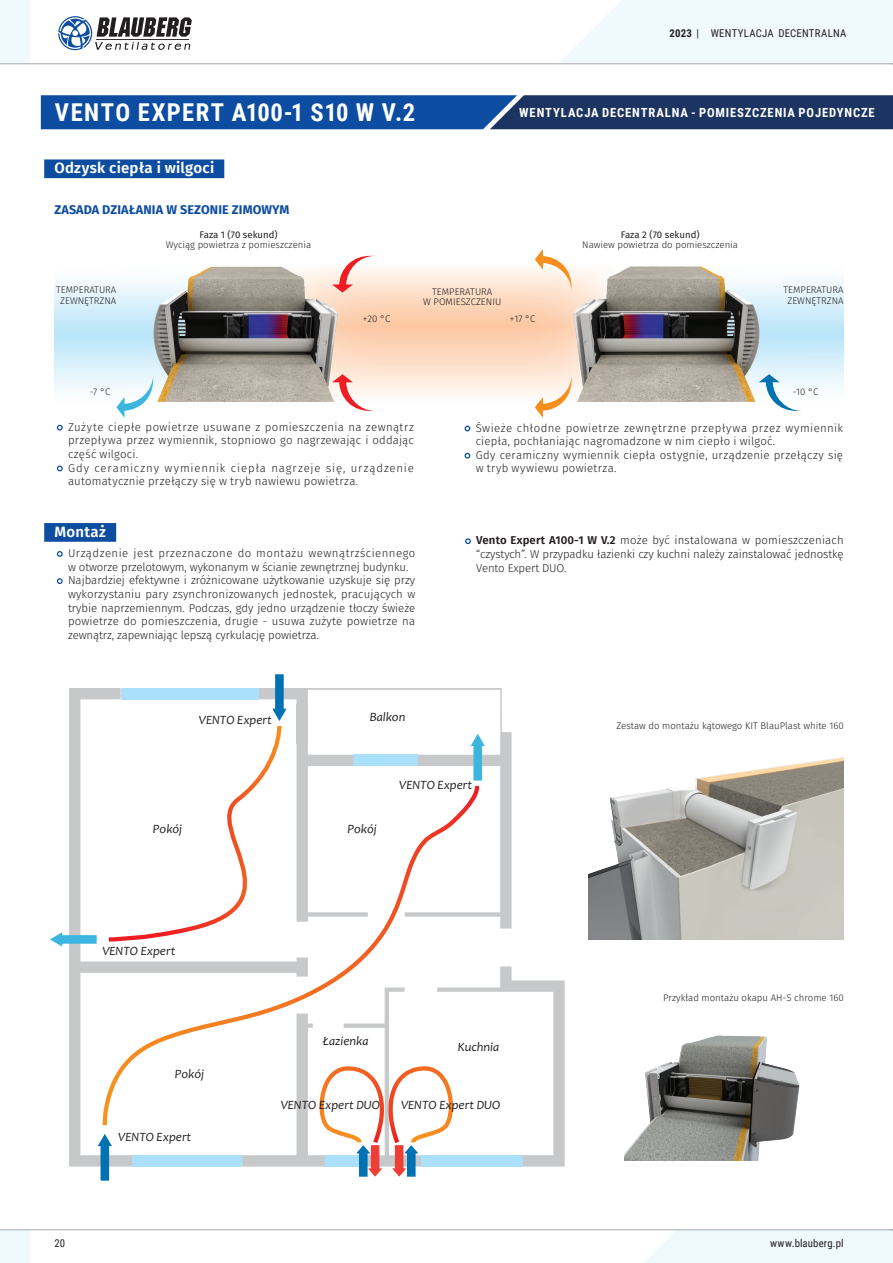
<style>
.page{position:relative;width:893px;height:1263px;background:#fff}
.page>*{position:absolute;margin:0;border:0;box-sizing:border-box;transform-origin:0 0}
.TOP_TITLE{font:700 24.6px "Roboto Condensed";letter-spacing:.055em;color:#fff}
.sub__TITLE{font:600 15px "Fira Sans";letter-spacing:.015em;color:#fff}
.t1{font:italic 12.75px "Candara";color:#231f20}
.t2{font:700 12.6px "Roboto Condensed";letter-spacing:.065em;color:#fff}
.text___TITLE{font:700 12.6px "Fira Sans";letter-spacing:.01em;color:#0d4da1}
.t3{font:300 11.4px/13.6px "Fira Sans";letter-spacing:.02em;color:#231f20;text-align:justify}
.t4{font:300 11.4px/13.6px "Fira Sans";letter-spacing:.065em;color:#231f20}
.t5{font:10.8px "Roboto Condensed";letter-spacing:.02em;color:#231f20}
.reference{font:300 9.6px "Fira Sans";color:#231f20}
.text{font:300 9.6px "Fira Sans";color:#231f20}
.reference-2{font:9.6px "Fira Sans";color:#231f20}
.s1{font-weight:700}
.s2{font-weight:700;font-size:16.2px;color:#0d4da1}
.s3{font-weight:600}
</style>
<div class="page">
<div style="left:0;top:1230px;width:30px;height:33px;background:#f0f9fd"></div>
<hr style="left:0;top:1229px;width:893px;height:1px;background:#a8a9ad">
<svg style="left:622px;top:1229px;width:271px;height:34px"></svg>
<div style="left:0;top:0;width:30px;height:64px;background:#f0f9fd"></div>
<svg style="left:58px;top:16px;width:134px;height:34px"></svg>
<hr style="left:0;top:63px;width:893px;height:1px;background:#a8a9ad">
<svg style="left:558px;top:0;width:335px;height:64px"></svg>
<svg style="left:54px;top:281px;width:205px;height:121px"></svg>
<svg style="left:639px;top:280px;width:205px;height:122px"></svg>
<svg style="left:286px;top:268px;width:333px;height:134px;background:#fcddc7"></svg>
<div style="left:44px;top:523px;width:72px;height:19px;background:#0d4da1"></div>
<img style="left:588px;top:757px;width:256px;height:182px">
<img style="left:624px;top:1035px;width:176px;height:125px">
<div style="left:44px;top:159px;width:180px;height:19px;background:#0d4da1"></div>
<svg style="left:332px;top:374px;width:44px;height:37px"></svg>
<svg style="left:535px;top:374px;width:37px;height:44px"></svg>
<svg style="left:347px;top:256px;width:29px;height:37px"></svg>
<svg style="left:535px;top:249px;width:30px;height:44px"></svg>
<svg style="left:759px;top:374px;width:44px;height:37px"></svg>
<svg style="left:116px;top:374px;width:37px;height:44px"></svg>
<svg style="left:41px;top:95px;width:852px;height:34px;background:#174486"></svg>
<img style="left:143px;top:265px;width:204px;height:136px">
<img style="left:565px;top:266px;width:204px;height:135px">
<svg style="left:69px;top:688px;width:63px;height:478px"></svg>
<div style="left:132px;top:1155px;width:110px;height:11px;background:#aae0f9"></div>
<svg style="left:368px;top:688px;width:144px;height:240px"></svg>
<svg style="left:471px;top:734px;width:14px;height:46px"></svg>
<svg style="left:103px;top:786px;width:375px;height:339px"></svg>
<svg style="left:98px;top:1134px;width:14px;height:47px"></svg>
<svg style="left:242px;top:966px;width:323px;height:211px"></svg>
<svg style="left:105px;top:674px;width:263px;height:271px"></svg>
<svg style="left:50px;top:932px;width:47px;height:14px"></svg>
<p class="t5" style="left:669px;top:26px;width:178px"><span class="s1">2023</span> | WENTYLACJA DECENTRALNA</p>
<p class="TOP_TITLE" style="left:55px;top:95px;width:362px">VENTO EXPERT A100-1 S10 W V.2</p>
<p class="t2" style="left:519px;top:104px;width:357px">WENTYLACJA DECENTRALNA - POMIESZCZENIA POJEDYNCZE</p>
<p class="sub__TITLE" style="left:54px;top:155px;width:161px">Odzysk ciepła i wilgoci</p>
<p class="text___TITLE" style="left:55px;top:201px;width:237px">ZASADA DZIAŁANIA W SEZONIE ZIMOWYM</p>
<p class="reference" style="left:56px;top:283px;width:62px">TEMPERATURA</p>
<p class="reference" style="left:60px;top:293px;width:58px">ZEWNĘTRZNA</p>
<p class="reference-2" style="left:199px;top:228px;width:80px">Faza 1 (70 sekund)</p>
<p class="reference" style="left:166px;top:238px;width:147px">Wyciąg powietrza z pomieszczenia</p>
<p class="reference" style="left:363px;top:311px;width:29px">+20 °C</p>
<p class="reference" style="left:432px;top:285px;width:62px">TEMPERATURA</p>
<p class="reference" style="left:423px;top:295px;width:80px">W POMIESZCZENIU</p>
<p class="reference" style="left:510px;top:311px;width:27px">+17 °C</p>
<p class="reference-2" style="left:621px;top:228px;width:80px">Faza 2 (70 sekund)</p>
<p class="reference" style="left:582px;top:238px;width:157px">Nawiew powietrza do pomieszczenia</p>
<p class="reference" style="left:783px;top:283px;width:62px">TEMPERATURA</p>
<p class="reference" style="left:787px;top:293px;width:58px">ZEWNĘTRZNA</p>
<p class="reference" style="left:90px;top:385px;width:22px">-7 °C</p>
<p class="reference" style="left:793px;top:385px;width:27px">-10 °C</p>
<p class="t3" style="left:68px;top:421px;width:347px;text-indent:-11px"><span class="s2">•</span> Zużyte ciepłe powietrze usuwane z pomieszczenia na zewnątrz przepływa przez wymiennik, stopniowo go nagrzewając i oddając część wilgoci.</p>
<p class="t4" style="left:68px;top:462px;width:347px;text-indent:-11px"><span class="s2">•</span> Gdy ceramiczny wymiennik ciepła nagrzeje się, urządzenie automatycznie przełączy się w tryb nawiewu powietrza.</p>
<p class="sub__TITLE" style="left:54px;top:519px;width:53px">Montaż</p>
<p class="t3" style="left:57px;top:547px;width:360px;text-align:center"><span class="s2">•</span> Urządzenie jest przeznaczone do montażu wewnątrzściennego w otworze przelotowym, wykonanym w ścianie zewnętrznej budynku.</p>
<p class="t3" style="left:68px;top:574px;width:349px;text-indent:-11px"><span class="s2">•</span> Najbardziej efektywne i zróżnicowane użytkowanie uzyskuje się przy wykorzystaniu pary zsynchronizowanych jednostek, pracujących w trybie naprzemiennym. Podczas, gdy jedno urządzenie tłoczy świeże powietrze do pomieszczenia, drugie - usuwa zużyte powietrze na zewnątrz, zapewniając lepszą cyrkulację powietrza.</p>
<p class="t1" style="left:199px;top:711px;width:75px">VENTO Expert</p>
<p class="t1" style="left:370px;top:709px;width:37px">Balkon</p>
<p class="t3" style="left:476px;top:422px;width:369px;text-indent:-11px"><span class="s2">•</span> Świeże chłodne powietrze zewnętrzne przepływa przez wymiennik ciepła, pochłaniając nagromadzone w nim ciepło i wilgoć.</p>
<p class="t3" style="left:476px;top:449px;width:369px;text-indent:-11px"><span class="s2">•</span> Gdy ceramiczny wymiennik ciepła ostygnie, urządzenie przełączy się w tryb wywiewu powietrza.</p>
<p class="t3" style="left:476px;top:534px;width:369px;text-indent:-11px"><span class="s2">•</span> <span class="s3">Vento Expert A100-1 W V.2</span> może być instalowana w pomieszczeniach “czystych”. W przypadku łazienki czy kuchni należy zainstalować jednostkę Vento Expert DUO.</p>
<p class="reference" style="left:616px;top:719px;width:229px">Zestaw do montażu kątowego KIT BlauPlast white 160</p>
<p class="t1" style="left:153px;top:821px;width:31px">Pokój</p>
<p class="t1" style="left:347px;top:821px;width:31px">Pokój</p>
<p class="t1" style="left:399px;top:776px;width:75px">VENTO Expert</p>
<p class="t1" style="left:102px;top:942px;width:75px">VENTO Expert</p>
<p class="t1" style="left:175px;top:1066px;width:31px">Pokój</p>
<p class="t1" style="left:323px;top:1033px;width:47px">Łazienka</p>
<p class="t1" style="left:458px;top:1039px;width:43px">Kuchnia</p>
<p class="t1" style="left:118px;top:1128px;width:75px">VENTO Expert</p>
<p class="t1" style="left:281px;top:1097px;width:101px">VENTO Expert DUO</p>
<p class="t1" style="left:401px;top:1097px;width:101px">VENTO Expert DUO</p>
<p class="text" style="left:663px;top:991px;width:182px">Przykład montażu okapu AH-S chrome 160</p>
<p class="t5" style="left:54px;top:1236px;width:12px">20</p>
<p class="t5" style="left:770px;top:1236px;width:75px">www.blauberg.pl</p>
</div>
